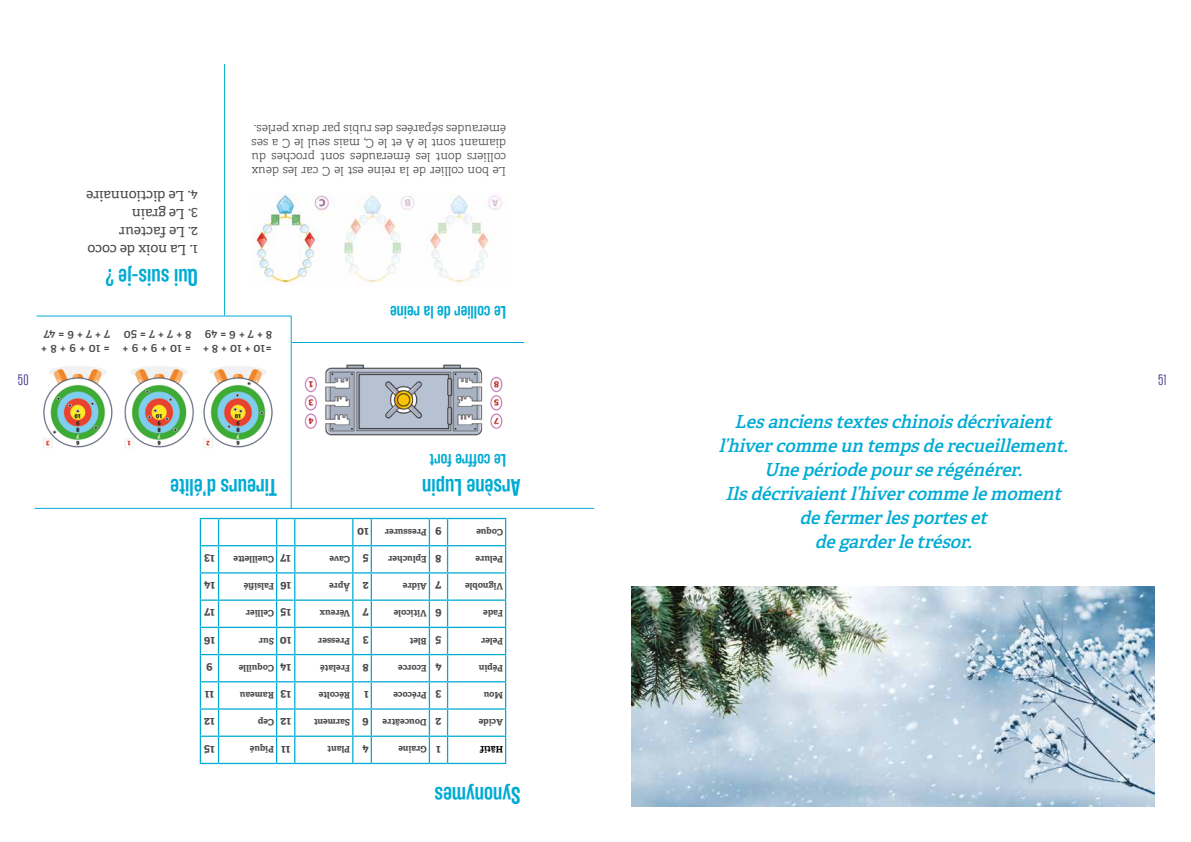
<style>
.page{position:relative;width:1191px;height:842px;background:#fff}
.page>*{position:absolute;margin:0;border:0;box-sizing:border-box;transform-origin:0 0}
.t1{font:600 24px "Rama Gothic E";color:#00abd3}
.t2{font:italic 18px/24px "Adelle PE Sb";color:#00abd3;text-align:center}
.t3{font:600 18px "Rama Gothic E";color:#00abd3}
.t4{font:300 15px "Rama Gothic E";color:#312783}
.t5{font:14px "Adelle PE";color:#4a4a49}
.t6{font:12px/14px "Adelle PE Lt";color:#4a4a49;text-align:justify}
.t7{font:12px/14px "Adelle PE Sb";color:#4a4a49}
.t8{font:700 11.5px "Adelle PE";color:#4a4a49}
.t9{font:700 9px "Adelle PE";letter-spacing:-.005em;color:#4a4a49}
.t10{font:700 9px "Adelle PE";letter-spacing:-.005em;color:#000}
</style>
<div class="page">
<hr style="left:447px;top:763px;width:59px;height:1px;background:#00abd3">
<hr style="left:371px;top:763px;width:58px;height:1px;background:#00abd3">
<hr style="left:295px;top:763px;width:58px;height:1px;background:#00abd3">
<hr style="left:218px;top:763px;width:59px;height:1px;background:#00abd3">
<hr style="left:447px;top:736px;width:59px;height:1px;background:#00abd3">
<hr style="left:371px;top:736px;width:58px;height:1px;background:#00abd3">
<hr style="left:295px;top:736px;width:58px;height:1px;background:#00abd3">
<hr style="left:218px;top:736px;width:59px;height:1px;background:#00abd3">
<hr style="left:447px;top:708px;width:59px;height:2px;background:#00abd3">
<hr style="left:371px;top:708px;width:58px;height:2px;background:#00abd3">
<hr style="left:295px;top:708px;width:58px;height:2px;background:#00abd3">
<hr style="left:218px;top:708px;width:59px;height:2px;background:#00abd3">
<hr style="left:447px;top:681px;width:59px;height:1px;background:#00abd3">
<hr style="left:371px;top:681px;width:58px;height:1px;background:#00abd3">
<hr style="left:295px;top:681px;width:58px;height:1px;background:#00abd3">
<hr style="left:218px;top:681px;width:59px;height:1px;background:#00abd3">
<hr style="left:447px;top:654px;width:59px;height:1px;background:#00abd3">
<hr style="left:371px;top:654px;width:58px;height:1px;background:#00abd3">
<hr style="left:295px;top:654px;width:58px;height:1px;background:#00abd3">
<hr style="left:218px;top:654px;width:59px;height:1px;background:#00abd3">
<hr style="left:447px;top:627px;width:59px;height:1px;background:#00abd3">
<hr style="left:371px;top:627px;width:58px;height:1px;background:#00abd3">
<hr style="left:295px;top:627px;width:58px;height:1px;background:#00abd3">
<hr style="left:218px;top:627px;width:59px;height:1px;background:#00abd3">
<hr style="left:447px;top:599px;width:59px;height:2px;background:#00abd3">
<hr style="left:371px;top:599px;width:58px;height:2px;background:#00abd3">
<hr style="left:295px;top:599px;width:58px;height:2px;background:#00abd3">
<hr style="left:218px;top:599px;width:59px;height:2px;background:#00abd3">
<hr style="left:447px;top:572px;width:59px;height:2px;background:#00abd3">
<hr style="left:371px;top:572px;width:58px;height:2px;background:#00abd3">
<hr style="left:295px;top:572px;width:58px;height:2px;background:#00abd3">
<hr style="left:218px;top:572px;width:59px;height:2px;background:#00abd3">
<hr style="left:447px;top:545px;width:59px;height:1px;background:#00abd3">
<svg style="left:505px;top:519px;width:1px;height:244px"></svg>
<hr style="left:371px;top:545px;width:58px;height:1px;background:#00abd3">
<hr style="left:295px;top:545px;width:58px;height:1px;background:#00abd3">
<hr style="left:218px;top:545px;width:59px;height:1px;background:#00abd3">
<hr style="left:447px;top:518px;width:59px;height:1px;background:#00abd3">
<svg style="left:429px;top:518px;width:19px;height:246px"></svg>
<hr style="left:371px;top:518px;width:58px;height:1px;background:#00abd3">
<svg style="left:352px;top:518px;width:20px;height:246px"></svg>
<hr style="left:295px;top:518px;width:58px;height:1px;background:#00abd3">
<svg style="left:276px;top:518px;width:19px;height:246px"></svg>
<hr style="left:218px;top:518px;width:59px;height:1px;background:#00abd3">
<svg style="left:200px;top:518px;width:19px;height:246px"></svg>
<img style="left:304px;top:364px;width:199px;height:72px">
<img style="left:252px;top:193px;width:250px;height:92px">
<img style="left:631px;top:586px;width:524px;height:220px">
<img style="left:43px;top:366px;width:230px;height:82px">
<hr style="left:35px;top:508px;width:559px;height:1px;background:#00abd3">
<hr style="left:291px;top:316px;width:1px;height:193px;background:#00abd3">
<hr style="left:37px;top:315px;width:254px;height:1px;background:#00abd3">
<hr style="left:292px;top:342px;width:232px;height:1px;background:#00abd3">
<hr style="left:224px;top:64px;width:1px;height:251px;background:#00abd3">
<h3 class="t5" style="left:198px;top:206px;width:113px;rotate:-180deg">4. Le dictionnaire</h3>
<h3 class="t5" style="left:198px;top:224px;width:67px;rotate:-180deg">3. Le grain</h3>
<h3 class="t5" style="left:198px;top:242px;width:80px;rotate:-180deg">2. Le facteur</h3>
<h3 class="t5" style="left:198px;top:260px;width:112px;rotate:-180deg">1. La noix de coco</h3>
<h1 class="t1" style="left:198px;top:290px;width:94px;rotate:-180deg">Qui suis-je ?</h1>
<h3 class="t6" style="left:506px;top:179px;width:256px;rotate:-180deg">Le bon collier de la reine est le C car les deux colliers dont les émeraudes sont proches du diamant sont le A et le C, mais seul le C a ses émeraudes séparées des rubis par deux perles.</h3>
<h2 class="t3" style="left:506px;top:322px;width:118px;rotate:-180deg">Le collier de la reine</h2>
<h3 class="t7" style="left:110px;top:357px;width:71px;rotate:-180deg">= 10 + 9 + 8 +<br>7 + 7 + 6 = 47</h3>
<h3 class="t7" style="left:191px;top:357px;width:71px;rotate:-180deg">= 10 + 9 + 9 +<br>8 + 7 + 7 = 50</h3>
<h3 class="t7" style="left:272px;top:357px;width:71px;rotate:-180deg">=10 + 10 + 8 +<br>8 + 7 + 6 = 49</h3>
<h3 class="t4" style="left:18px;top:372px;width:12px">50</h3>
<h3 class="t4" style="left:1158px;top:372px;width:10px">51</h3>
<h1 class="t1" style="left:277px;top:500px;width:108px;rotate:-180deg">Tireurs d’élite</h1>
<h2 class="t3" style="left:506px;top:470px;width:78px;rotate:-180deg">Le coffre fort</h2>
<h1 class="t1" style="left:520px;top:500px;width:100px;rotate:-180deg">Arsène Lupin</h1>
<p class="t8" style="left:369px;top:540px;width:13px;rotate:-180deg">10</p>
<p class="t9" style="left:427px;top:538px;width:43px;rotate:-180deg">Pressurer</p>
<p class="t8" style="left:442px;top:540px;width:8px;rotate:-180deg">9</p>
<p class="t9" style="left:503px;top:538px;width:28px;rotate:-180deg">Coque</p>
<p class="t8" style="left:215px;top:567px;width:12px;rotate:-180deg">13</p>
<p class="t9" style="left:274px;top:566px;width:42px;rotate:-180deg">Cueillette</p>
<p class="t8" style="left:291px;top:567px;width:12px;rotate:-180deg">17</p>
<p class="t9" style="left:350px;top:566px;width:22px;rotate:-180deg">Cave</p>
<p class="t8" style="left:369px;top:567px;width:8px;rotate:-180deg">5</p>
<p class="t9" style="left:427px;top:566px;width:40px;rotate:-180deg">Eplucher</p>
<p class="t8" style="left:441px;top:567px;width:8px;rotate:-180deg">8</p>
<p class="t9" style="left:503px;top:566px;width:29px;rotate:-180deg">Pelure</p>
<p class="t8" style="left:215px;top:595px;width:13px;rotate:-180deg">14</p>
<p class="t9" style="left:274px;top:593px;width:32px;rotate:-180deg">Falsifié</p>
<p class="t8" style="left:291px;top:595px;width:13px;rotate:-180deg">16</p>
<p class="t9" style="left:350px;top:593px;width:23px;rotate:-180deg">Âpre</p>
<p class="t8" style="left:369px;top:595px;width:8px;rotate:-180deg">2</p>
<p class="t9" style="left:427px;top:593px;width:25px;rotate:-180deg">Aidre</p>
<p class="t8" style="left:441px;top:595px;width:8px;rotate:-180deg">7</p>
<p class="t9" style="left:503px;top:593px;width:40px;rotate:-180deg">Vignoble</p>
<p class="t8" style="left:215px;top:622px;width:12px;rotate:-180deg">17</p>
<p class="t9" style="left:274px;top:620px;width:30px;rotate:-180deg">Cellier</p>
<p class="t8" style="left:291px;top:622px;width:12px;rotate:-180deg">15</p>
<p class="t9" style="left:350px;top:620px;width:32px;rotate:-180deg">Véreux</p>
<p class="t8" style="left:369px;top:622px;width:8px;rotate:-180deg">7</p>
<p class="t9" style="left:427px;top:620px;width:35px;rotate:-180deg">Viticole</p>
<p class="t8" style="left:442px;top:622px;width:8px;rotate:-180deg">6</p>
<p class="t9" style="left:503px;top:620px;width:21px;rotate:-180deg">Fade</p>
<p class="t8" style="left:215px;top:649px;width:13px;rotate:-180deg">16</p>
<p class="t9" style="left:274px;top:647px;width:17px;rotate:-180deg">Sur</p>
<p class="t8" style="left:291px;top:649px;width:13px;rotate:-180deg">10</p>
<p class="t9" style="left:350px;top:647px;width:34px;rotate:-180deg">Presser</p>
<p class="t8" style="left:369px;top:649px;width:7px;rotate:-180deg">3</p>
<p class="t9" style="left:427px;top:647px;width:19px;rotate:-180deg">Blet</p>
<p class="t8" style="left:441px;top:649px;width:8px;rotate:-180deg">5</p>
<p class="t9" style="left:503px;top:647px;width:23px;rotate:-180deg">Peler</p>
<p class="t8" style="left:213px;top:676px;width:8px;rotate:-180deg">9</p>
<p class="t9" style="left:274px;top:674px;width:37px;rotate:-180deg">Coquille</p>
<p class="t8" style="left:291px;top:676px;width:13px;rotate:-180deg">14</p>
<p class="t9" style="left:350px;top:674px;width:32px;rotate:-180deg">Frelaté</p>
<p class="t8" style="left:369px;top:676px;width:8px;rotate:-180deg">8</p>
<p class="t9" style="left:427px;top:674px;width:30px;rotate:-180deg">Ecorce</p>
<p class="t8" style="left:442px;top:676px;width:8px;rotate:-180deg">4</p>
<p class="t9" style="left:503px;top:674px;width:26px;rotate:-180deg">Pépin</p>
<p class="t8" style="left:214px;top:703px;width:11px;rotate:-180deg">11</p>
<p class="t9" style="left:274px;top:702px;width:36px;rotate:-180deg">Rameau</p>
<p class="t8" style="left:291px;top:703px;width:12px;rotate:-180deg">13</p>
<p class="t9" style="left:350px;top:702px;width:33px;rotate:-180deg">Récolte</p>
<p class="t8" style="left:369px;top:703px;width:6px;rotate:-180deg">1</p>
<p class="t9" style="left:427px;top:702px;width:35px;rotate:-180deg">Précoce</p>
<p class="t8" style="left:441px;top:703px;width:7px;rotate:-180deg">3</p>
<p class="t9" style="left:503px;top:702px;width:21px;rotate:-180deg">Mou</p>
<p class="t8" style="left:215px;top:731px;width:12px;rotate:-180deg">12</p>
<p class="t9" style="left:274px;top:729px;width:18px;rotate:-180deg">Cep</p>
<p class="t8" style="left:291px;top:731px;width:12px;rotate:-180deg">12</p>
<p class="t9" style="left:350px;top:729px;width:38px;rotate:-180deg">Sarment</p>
<p class="t8" style="left:369px;top:731px;width:8px;rotate:-180deg">6</p>
<p class="t9" style="left:427px;top:729px;width:46px;rotate:-180deg">Douceâtre</p>
<p class="t8" style="left:441px;top:731px;width:8px;rotate:-180deg">2</p>
<p class="t9" style="left:503px;top:729px;width:26px;rotate:-180deg">Acide</p>
<p class="t8" style="left:215px;top:758px;width:12px;rotate:-180deg">15</p>
<p class="t9" style="left:274px;top:756px;width:26px;rotate:-180deg">Piqué</p>
<p class="t8" style="left:290px;top:758px;width:11px;rotate:-180deg">11</p>
<p class="t9" style="left:350px;top:756px;width:25px;rotate:-180deg">Plant</p>
<p class="t8" style="left:369px;top:758px;width:8px;rotate:-180deg">4</p>
<p class="t9" style="left:427px;top:756px;width:30px;rotate:-180deg">Graine</p>
<p class="t8" style="left:441px;top:758px;width:6px;rotate:-180deg">1</p>
<p class="t10" style="left:503px;top:756px;width:24px;rotate:-180deg">Hâtif</p>
<h1 class="t1" style="left:520px;top:808px;width:87px;rotate:-180deg">Synonymes</h1>
<h2 class="t2" style="left:718px;top:408px;width:356px">Lesancienstexteschinoisdécrivaient l’hivercommeun tempsderecueillement.<br>Unepériodepourserégénérer.<br>Ilsdécrivaientl’hivercommelemoment defermerlesporteset degarderletrésor.</h2>
</div>
